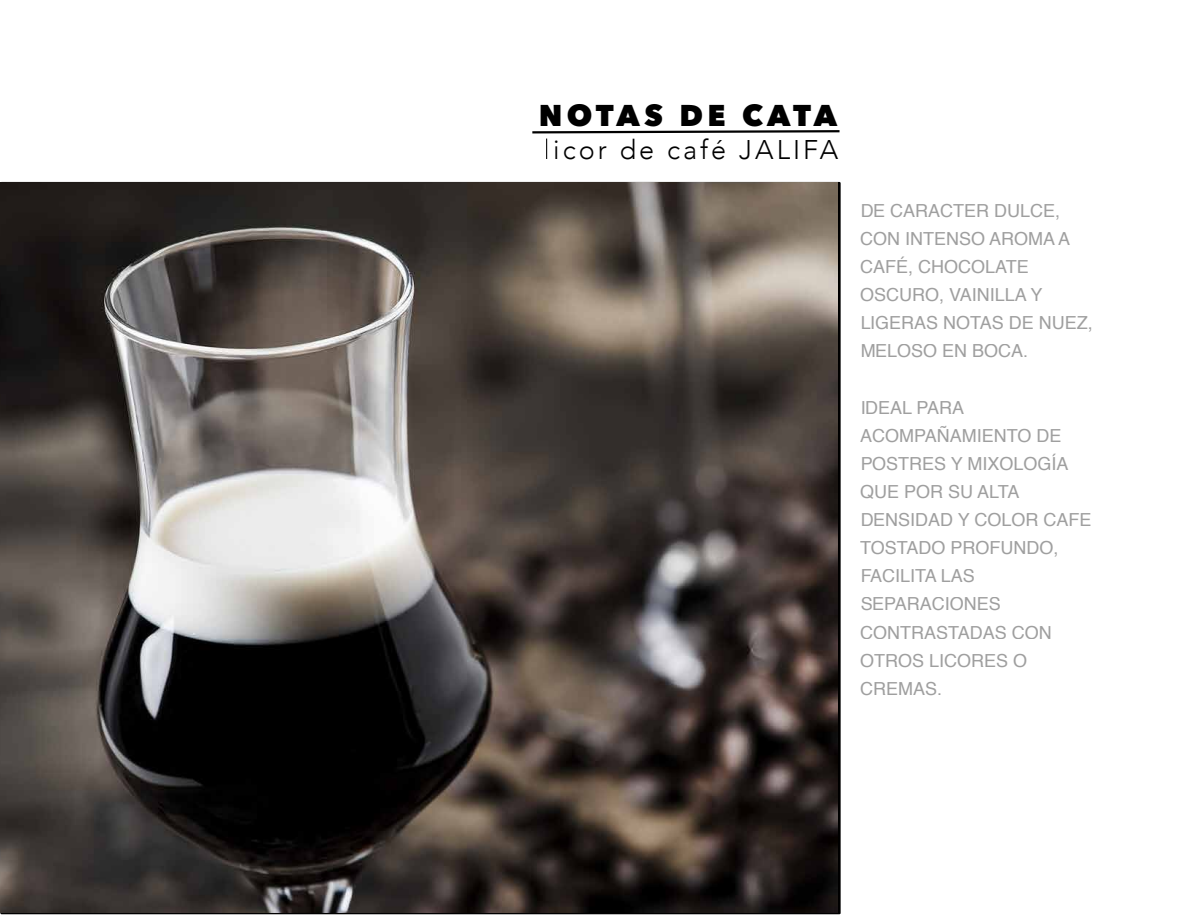
<style>
.page{position:relative;width:1188px;height:918px;background:#fff}
.page>*{position:absolute;margin:0;border:0;box-sizing:border-box;transform-origin:0 0}
.t1{font:800 30px "Avenir Next";letter-spacing:.13em;color:#000}
.t2{font:300 27px "Avenir";letter-spacing:.11em;color:#000}
.t3{font:18px/28.2px "Helvetica";color:#9f9f9f}
</style>
<div class="page">
<svg style="left:532px;top:130px;width:308px;height:4px"></svg>
<img style="left:0;top:182px;width:837px;height:730px">
<h1 class="t1" style="left:538px;top:97px;width:300px">NOTAS DE CATA</h1>
<h2 class="t2" style="left:544px;top:133px;width:296px">licor de café JALIFA</h2>
<p class="t3" style="left:860px;top:197px;width:234px">DE CARACTER DULCE,<br>CON INTENSO AROMA A<br>CAFÉ, CHOCOLATE<br>OSCURO, VAINILLA Y<br>LIGERAS NOTAS DE NUEZ,<br>MELOSO EN BOCA.</p>
<p class="t3" style="left:860px;top:394px;width:233px">IDEAL PARA<br>ACOMPAÑAMIENTO DE<br>POSTRES Y MIXOLOGÍA<br>QUE POR SU ALTA<br>DENSIDAD Y COLOR CAFE<br>TOSTADO PROFUNDO,<br>FACILITA LAS<br>SEPARACIONES<br>CONTRASTADAS CON<br>OTROS LICORES O<br>CREMAS.</p>
</div>
